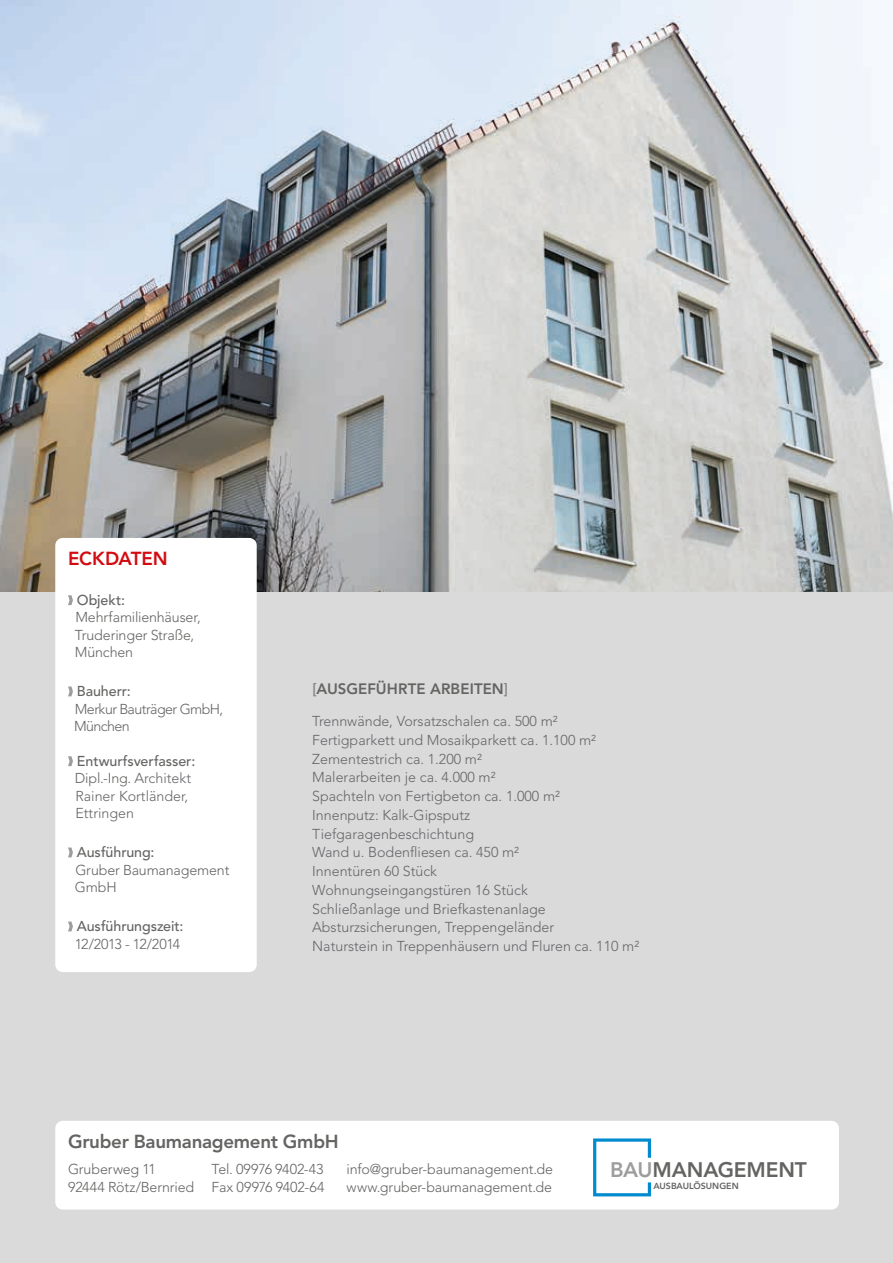
<style>
.page{position:relative;width:893px;height:1263px;background:#dadada}
.page>*{position:absolute;margin:0;border:0;box-sizing:border-box;transform-origin:0 0}
.t1{font:800 20.85px "Avenir LT";letter-spacing:-.005em;color:#646463}
.t2{font:800 18.75px "Avenir LT Std";letter-spacing:-.015em;color:#646463}
.t3{font:800 18.75px "Avenir LT Std";letter-spacing:-.005em;color:#d20b11}
.t4{font:800 15px "Avenir LT Std";letter-spacing:.005em;color:#646463}
.t5{font:300 14.25px/18.8px "Avenir LT Std";color:#66666a}
.t6{font:300 14.25px/17.2px "Avenir LT Std";letter-spacing:-.01em;color:#646463}
.t7{font:500 14.25px "Avenir LT Std";letter-spacing:-.005em;color:#646463}
.t8{font:300 14.25px/17.2px "Avenir LT Std";letter-spacing:-.04em;color:#646463}
.t9{font:300 14.25px "Avenir LT Std";letter-spacing:-.05em;color:#646463}
.t10{font:800 8.85px "Avenir LT";letter-spacing:-.01em;color:#646463}
.s1{font-weight:500;color:#646463}
.s2{color:#646463}
.s3{color:#878787}
.s4{color:#9d9d9d}
</style>
<div class="page">
<div style="left:55px;top:1121px;width:784px;height:88px;background:#fff;border-radius:7px"></div>
<svg style="left:593px;top:1138px;width:58px;height:58px"></svg>
<img style="left:0;top:0;width:893px;height:591px">
<div style="left:55px;top:538px;width:202px;height:434px;background:#fff;border-radius:7px"></div>
<svg style="left:68px;top:595px;width:5px;height:10px"></svg>
<svg style="left:68px;top:686px;width:5px;height:10px"></svg>
<svg style="left:68px;top:756px;width:5px;height:10px"></svg>
<svg style="left:68px;top:847px;width:5px;height:10px"></svg>
<svg style="left:68px;top:921px;width:5px;height:10px"></svg>
<h2 class="t3" style="left:68px;top:547px;width:101px">ECKDATEN</h2>
<p class="t7" style="left:77px;top:592px;width:50px">Objekt:</p>
<p class="t6" style="left:75px;top:609px;width:127px">Mehrfamilienhäuser,<br>Truderinger Straße,<br>München</p>
<p class="t7" style="left:77px;top:683px;width:55px">Bauherr:</p>
<p class="t8" style="left:74px;top:700px;width:151px">Merkur Bauträger GmbH,<br>München</p>
<p class="t5" style="left:75px;top:753px;width:122px;line-height:17.2px"><span class="s1">Entwurfsverfasser:<br></span><span class="s2">Dipl.-Ing.</span> Architekt<br>Rainer Kortländer,<br>Ettringen</p>
<p class="t7" style="left:77px;top:844px;width:79px">Ausführung:</p>
<p class="t6" style="left:75px;top:861px;width:156px">Gruber Baumanagement<br>GmbH</p>
<p class="t7" style="left:77px;top:918px;width:108px">Ausführungszeit:</p>
<p class="t9" style="left:75px;top:935px;width:107px">12/2013 - 12/2014</p>
<p class="t4" style="left:313px;top:679px;width:197px"><span class="s3">[</span>AUSGEFÜHRTE ARBEITEN<span class="s3">]</span></p>
<p class="t5" style="left:312px;top:712px;width:328px">Trennwände, Vorsatzschalen ca. 500 m²<br>Fertigparkett und Mosaikparkett ca. 1.100 m²<br>Zementestrich ca. 1.200 m²<br>Malerarbeiten je ca. 4.000 m²<br>Spachteln von Fertigbeton ca. 1.000 m²<br>Innenputz: Kalk-Gipsputz<br>Tiefgaragenbeschichtung<br>Wand u. Bodenfliesen ca. 450 m²<br>Innentüren 60 Stück<br>Wohnungseingangstüren 16 Stück<br>Schließanlage und Briefkastenanlage Absturzsicherungen, Treppengeländer<br>Naturstein in Treppenhäusern und Fluren ca. 110 m²</p>
<h2 class="t2" style="left:68px;top:1130px;width:272px">Gruber Baumanagement GmbH</h2>
<p class="t6" style="left:68px;top:1161px;width:89px">Gruberweg 11</p>
<p class="t6" style="left:212px;top:1161px;width:114px">Tel. 09976 9402-43</p>
<p class="t6" style="left:347px;top:1161px;width:208px">info@gruber-baumanagement.de</p>
<p class="t6" style="left:68px;top:1179px;width:258px">92444 Rötz/Bernried Fax 09976 9402-64</p>
<p class="t6" style="left:347px;top:1179px;width:207px">www.gruber-baumanagement.de</p>
<h1 class="t1" style="left:610px;top:1157px;width:198px"><span class="s4">BAU</span>MANAGEMENT</h1>
<p class="t10" style="left:653px;top:1180px;width:87px">AUSBAULÖSUNGEN</p>
</div>
